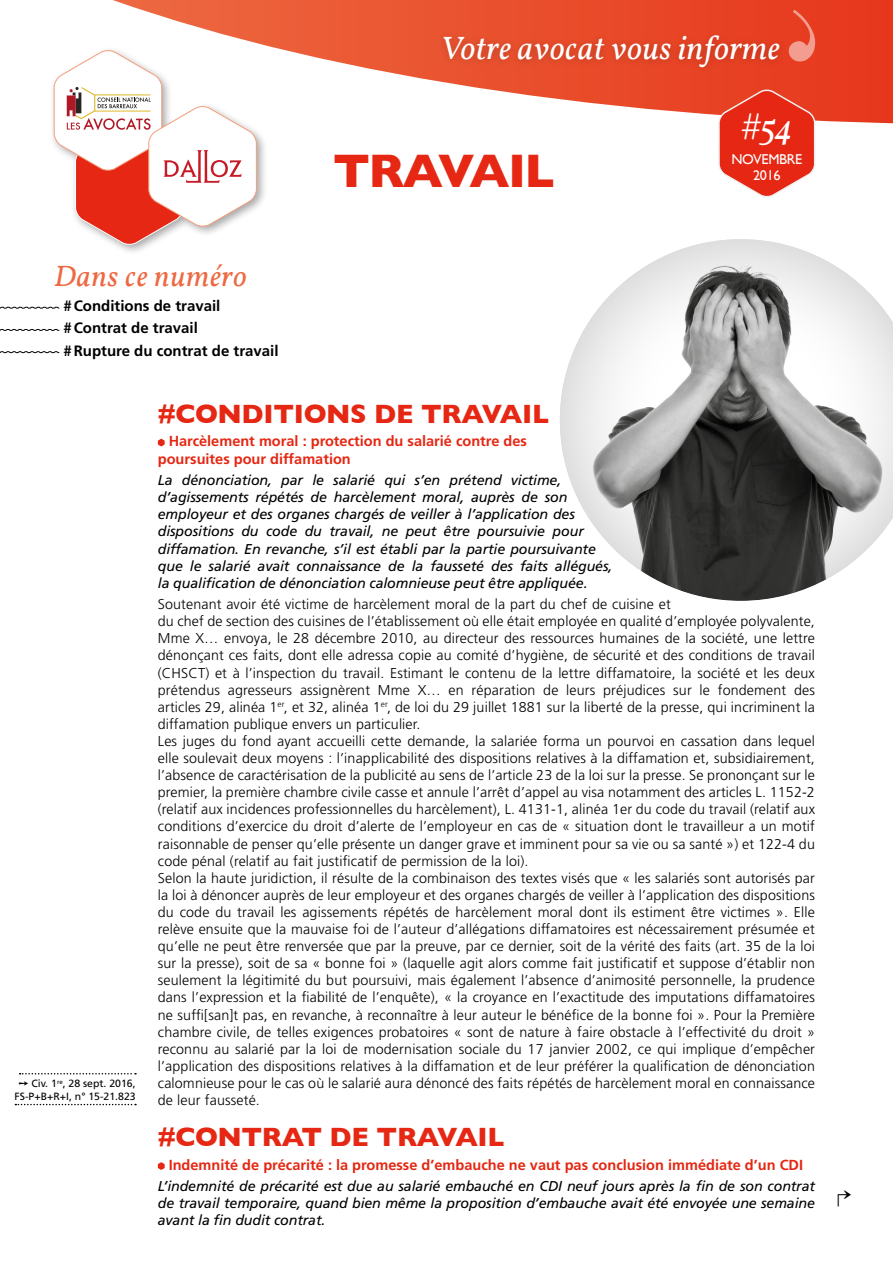
<style>
.page{position:relative;width:893px;height:1263px;background:#fff}
.page>*{position:absolute;margin:0;border:0;box-sizing:border-box;transform-origin:0 0}
.t1{font:700 48px "Gill Sans";letter-spacing:-.03em;color:#e52713}
.t2{font:italic 36px "Vollkorn";color:#fff}
.t3{font:italic 33px "Vollkorn";letter-spacing:.01em;color:#fff}
.t4{font:italic 30px "Vollkorn";letter-spacing:.02em;color:#ed6942}
.t5{font:28.8px "MS Mincho";color:#000}
.t6{font:700 27px "Gill Sans";letter-spacing:-.01em;color:#e52713}
.t7{font:700 15px/22.2px "Frutiger";color:#000}
.t8{font:700 14.55px/17.4px "Frutiger";color:#e52713}
.t9{font:300 14.25px/17.1px "Frutiger";letter-spacing:.01em;color:#000}
.t10{font:italic 14.25px/17.1px "Frutiger";letter-spacing:-.01em;color:#000}
.t11{font:14.25px/16.2px "Gill Sans";letter-spacing:-.02em;color:#fff;text-align:center}
.t12{font:10.5px/12.3px "Frutiger";color:#000;text-align:center}
</style>
<div class="page">
<svg style="left:0;top:351px;width:59px;height:2px"></svg>
<svg style="left:0;top:329px;width:59px;height:2px"></svg>
<svg style="left:0;top:306px;width:59px;height:3px"></svg>
<svg style="left:113px;top:0;width:780px;height:124px"></svg>
<div style="left:437px;top:29px;width:350px;height:46px;background:#000;opacity:.2"></div>
<div style="left:49px;top:45px;width:219px;height:210px;background:#000;opacity:.35"></div>
<svg style="left:54px;top:50px;width:203px;height:195px"></svg>
<svg style="left:717px;top:88px;width:99px;height:109px;background:#e84d3b"></svg>
<svg style="left:158px;top:439px;width:7px;height:7px"></svg>
<svg style="left:158px;top:1162px;width:7px;height:8px"></svg>
<div style="left:546px;top:228px;width:347px;height:373px;background:#000;opacity:.25"></div>
<svg style="left:20px;top:1073px;width:116px;height:1px"></svg>
<svg style="left:15px;top:1104px;width:121px;height:1px"></svg>
<svg style="left:789px;top:10px;width:26px;height:52px"></svg>
<h3 class="t3" style="left:440px;top:28px;width:341px">Votre avocat vous informe</h3>
<h1 class="t1" style="left:333px;top:133px;width:223px">TRAVAIL</h1>
<h2 class="t2" style="left:741px;top:105px;width:53px">#54</h2>
<p class="t11" style="left:731px;top:151px;width:73px">NOVEMBRE<br>2016</p>
<h3 class="t4" style="left:54px;top:258px;width:194px">Dans ce numéro</h3>
<p class="t7" style="left:64px;top:295px;width:216px">#Conditions de travail #Contrat de travail<br>#Rupture du contrat de travail</p>
<p class="t12" style="left:15px;top:1077px;width:123px">➙ Civ. 1<sup>re</sup>, 28 sept. 2016,<br>FS-P+B+R+I, n° 15-21.823</p>
<h3 class="t6" style="left:158px;top:392px;width:393px">#CONDITIONS DE TRAVAIL</h3>
<p class="t8" style="left:158px;top:433px;width:371px;text-indent:11px">Harcèlement moral : protection du salarié contre des poursuites pour diffamation</p>
<p class="t10" style="left:158px;top:472px;width:456px">La dénonciation, par le salarié qui s’en prétend victime, d’agissements répétés de harcèlement moral, auprès de son employeur et des organes chargés de veiller à l’application des dispositions du code du travail, ne peut être poursuivie pour diffamation. En revanche, s’il est établi par la partie poursuivante que le salarié avait connaissance de la fausseté des faits allégués, la qualification de dénonciation calomnieuse peut être appliquée.</p>
<p class="t9" style="left:158px;top:596px;width:659px">Soutenant avoir été victime de harcèlement moral de la part du chef de cuisine et<br>du chef de section des cuisines de l’établissement où elle était employée en qualité d’employée polyvalente, Mme X… envoya, le 28 décembre 2010, au directeur des ressources humaines de la société, une lettre dénonçant ces faits, dont elle adressa copie au comité d’hygiène, de sécurité et des conditions de travail (CHSCT) et à l’inspection du travail. Estimant le contenu de la lettre diffamatoire, la société et les deux prétendus agresseurs assignèrent Mme X… en réparation de leurs préjudices sur le fondement des articles 29, alinéa 1<sup>er</sup>, et 32, alinéa 1<sup>er</sup>, de loi du 29 juillet 1881 sur la liberté de la presse, qui incriminent la diffamation publique envers un particulier.<br>Les juges du fond ayant accueilli cette demande, la salariée forma un pourvoi en cassation dans lequel elle soulevait deux moyens : l’inapplicabilité des dispositions relatives à la diffamation et, subsidiairement, l’absence de caractérisation de la publicité au sens de l’article 23 de la loi sur la presse. Se prononçant sur le premier, la première chambre civile casse et annule l’arrêt d’appel au visa notamment des articles L. 1152-2 (relatif aux incidences professionnelles du harcèlement), L. 4131-1, alinéa 1er du code du travail (relatif aux conditions d’exercice du droit d’alerte de l’employeur en cas de « situation dont le travailleur a un motif raisonnable de penser qu’elle présente un danger grave et imminent pour sa vie ou sa santé ») et 122-4 du code pénal (relatif au fait justificatif de permission de la loi).<br>Selon la haute juridiction, il résulte de la combinaison des textes visés que « les salariés sont autorisés par la loi à dénoncer auprès de leur employeur et des organes chargés de veiller à l’application des dispositions du code du travail les agissements répétés de harcèlement moral dont ils estiment être victimes ». Elle relève ensuite que la mauvaise foi de l’auteur d’allégations diffamatoires est nécessairement présumée et qu’elle ne peut être renversée que par la preuve, par ce dernier, soit de la vérité des faits (art. 35 de la loi sur la presse), soit de sa « bonne foi » (laquelle agit alors comme fait justificatif et suppose d’établir non seulement la légitimité du but poursuivi, mais également l’absence d’animosité personnelle, la prudence dans l’expression et la fiabilité de l’enquête), « la croyance en l’exactitude des imputations diffamatoires ne suffi[san]t pas, en revanche, à reconnaître à leur auteur le bénéfice de la bonne foi ». Pour la Première chambre civile, de telles exigences probatoires « sont de nature à faire obstacle à l’effectivité du droit » reconnu au salarié par la loi de modernisation sociale du 17 janvier 2002, ce qui implique d’empêcher l’application des dispositions relatives à la diffamation et de leur préférer la qualification de dénonciation calomnieuse pour le cas où le salarié aura dénoncé des faits répétés de harcèlement moral en connaissance de leur fausseté.</p>
<h3 class="t6" style="left:158px;top:1115px;width:348px">#CONTRAT DE TRAVAIL</h3>
<p class="t8" style="left:169px;top:1156px;width:636px">Indemnité de précarité : la promesse d’embauche ne vaut pas conclusion immédiate d’un CDI</p>
<p class="t10" style="left:158px;top:1178px;width:659px;text-align:justify">L’indemnité de précarité est due au salarié embauché en CDI neuf jours après la fin de son contrat de travail temporaire, quand bien même la proposition d’embauche avait été envoyée une semaine avant la fin dudit contrat.</p>
<h3 class="t5" style="left:851px;top:1214px;width:16px;rotate:-180deg">↵</h3>
</div>
